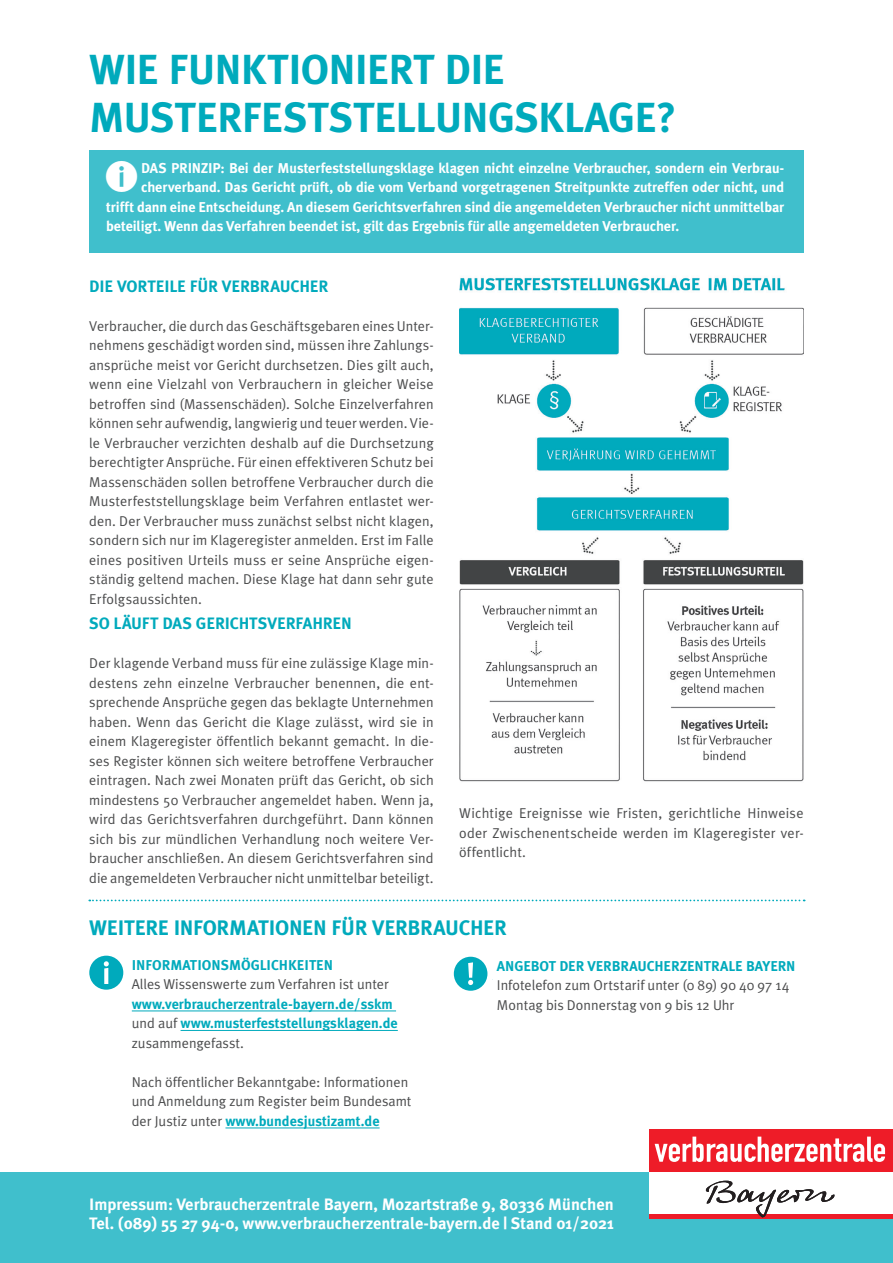
<style>
.page{position:relative;width:893px;height:1263px;background:#fff}
.page>*{position:absolute;margin:0;border:0;box-sizing:border-box;transform-origin:0 0}
.Kapitelhead{font:700 42px/48px "Meta Plus";letter-spacing:-.02em;color:#00aabc}
.t1{font:700 21px "Meta Plus";letter-spacing:-.02em;color:#00aabc}
.URL{font:700 16.5px "Meta Plus";color:#fff}
.Body{font:700 16.5px "Meta Plus";letter-spacing:-.01em;color:#00aabc}
.Body-2{font:14.25px/19.5px "Meta Plus Normal";color:#4b4c4d;text-align:justify}
.Body_Icon{font:700 14.25px "Meta Plus";letter-spacing:-.01em;color:#fff}
.t2{font:700 14.25px/19.5px "Meta Plus";color:#00aabc}
.s1{font-family:"Meta Plus Normal";font-weight:400;color:#4b4c4d}
.s2{font-family:"Meta Plus";font-weight:700;color:#00aabc}
</style>
<div class="page">
<div style="left:0;top:1172px;width:893px;height:91px;background:#40bfcc"></div>
<div style="left:89px;top:151px;width:715px;height:102px;background:#40bfcc"></div>
<div style="left:649px;top:1129px;width:244px;height:43px;background:#ee1c28"></div>
<svg style="left:655px;top:1136px;width:230px;height:26px"></svg>
<div style="left:649px;top:1172px;width:244px;height:42px;background:#fff"></div>
<div style="left:649px;top:1214px;width:244px;height:5px;background:#ee1c28"></div>
<svg style="left:706px;top:1181px;width:128px;height:36px"></svg>
<hr style="left:132px;top:1011px;width:264px;height:1px;background:#00aabc">
<hr style="left:181px;top:1030px;width:217px;height:1px;background:#00aabc">
<hr style="left:225px;top:1128px;width:155px;height:1px;background:#00aabc">
<svg style="left:89px;top:956px;width:34px;height:34px"></svg>
<svg style="left:89px;top:899px;width:716px;height:2px"></svg>
<svg style="left:454px;top:957px;width:39px;height:34px"></svg>
<img style="left:459px;top:277px;width:345px;height:505px">
<p class="Kapitelhead" style="left:89px;top:45px;width:589px">WIE FUNKTIONIERT DIE<br>MUSTERFESTSTELLUNGSKLAGE?</p>
<p class="Body_Icon" style="left:141px;top:159px;width:645px">DAS PRINZIP: Bei der Musterfeststellungsklage klagen nicht einzelne Verbraucher, sondern ein Verbrau-</p>
<p class="Body_Icon" style="left:141px;top:179px;width:645px">cherverband. Das Gericht prüft, ob die vom Verband vorgetragenen Streitpunkte zutreffen oder nicht, und</p>
<p class="Body_Icon" style="left:106px;top:198px;width:680px">trifft dann eine Entscheidung. An diesem Gerichtsverfahren sind die angemeldeten Verbraucher nicht unmittelbar</p>
<p class="Body_Icon" style="left:106px;top:218px;width:575px">beteiligt. Wenn das Verfahren beendet ist, gilt das Ergebnis für alle angemeldeten Verbraucher.</p>
<p class="Body" style="left:89px;top:276px;width:241px">DIE VORTEILE FÜR VERBRAUCHER</p>
<p class="Body-2" style="left:89px;top:316px;width:346px">Verbraucher, die durch das Geschäftsgebaren eines Unter&shy;nehmens geschädigt worden sind, müssen ihre Zahlungs&shy;ansprüche meist vor Gericht durchsetzen. Dies gilt auch, wenn eine Vielzahl von Verbrauchern in gleicher Weise betroffen sind (Massenschäden). Solche Einzelverfahren können sehr aufwendig, langwierig und teuer werden. Vie&shy;le Verbraucher verzichten deshalb auf die Durchsetzung berechtigter Ansprüche. Für einen effektiveren Schutz bei Massenschäden sollen betroffene Verbraucher durch die Musterfeststellungsklage beim Verfahren entlastet wer&shy;den. Der Verbraucher muss zunächst selbst nicht klagen, sondern sich nur im Klageregister anmelden. Erst im Falle eines positiven Urteils muss er seine Ansprüche eigen&shy;ständig geltend machen. Diese Klage hat dann sehr gute Erfolgsaussichten.</p>
<p class="Body" style="left:89px;top:614px;width:264px">SO LÄUFT DAS GERICHTSVERFAHREN</p>
<p class="Body-2" style="left:89px;top:653px;width:346px">Der klagende Verband muss für eine zulässige Klage min&shy;destens zehn einzelne Verbraucher benennen, die ent&shy;sprechende Ansprüche gegen das beklagte Unternehmen haben. Wenn das Gericht die Klage zulässt, wird sie in einem Klageregister öffentlich bekannt gemacht. In die&shy;ses Register können sich weitere betroffene Verbraucher eintragen. Nach zwei Monaten prüft das Gericht, ob sich mindestens 50 Verbraucher angemeldet haben. Wenn ja, wird das Gerichtsverfahren durchgeführt. Dann können sich bis zur mündlichen Verhandlung noch weitere Ver&shy;braucher anschließen. An diesem Gerichtsverfahren sind die angemeldeten Verbraucher nicht unmittelbar beteiligt.</p>
<p class="Body-2" style="left:459px;top:803px;width:346px">Wichtige Ereignisse wie Fristen, gerichtliche Hinweise oder Zwischenentscheide werden im Klageregister ver&shy;öffentlicht.</p>
<p class="t1" style="left:89px;top:915px;width:419px">WEITERE INFORMATIONEN FÜR VERBRAUCHER</p>
<p class="t2" style="left:132px;top:955px;width:267px">INFORMATIONSMÖGLICHKEITEN<br><span class="s1">Alles Wissenswerte zum Verfahren ist unter </span>www.verbraucherzentrale-bayern.de/sskm <span class="s1">und auf</span> www.musterfeststellungsklagen.de <span class="s1">zusammengefasst.</span></p>
<p class="Body-2" style="left:132px;top:1072px;width:281px;text-align:left">Nach öffentlicher Bekanntgabe: Informationen und Anmeldung zum Register beim Bundesamt der Justiz unter <span class="s2">www.bundesjustizamt.de</span></p>
<p class="t2" style="left:497px;top:956px;width:300px">ANGEBOT DER VERBRAUCHERZENTRALE BAYERN</p>
<p class="Body-2" style="left:497px;top:975px;width:294px">Infotelefon zum Ortstarif unter (0 89) 90 40 97 14</p>
<p class="Body-2" style="left:497px;top:995px;width:239px">Montag bis Donnerstag von 9 bis 12 Uhr</p>
<p class="URL" style="left:89px;top:1194px;width:526px">Impressum: Verbraucherzentrale Bayern, Mozartstraße 9, 80336 München</p>
<p class="URL" style="left:89px;top:1214px;width:526px">Tel. (089) 55 27 94-0, www.verbraucherzentrale-bayern.de | Stand 01/2021</p>
</div>
